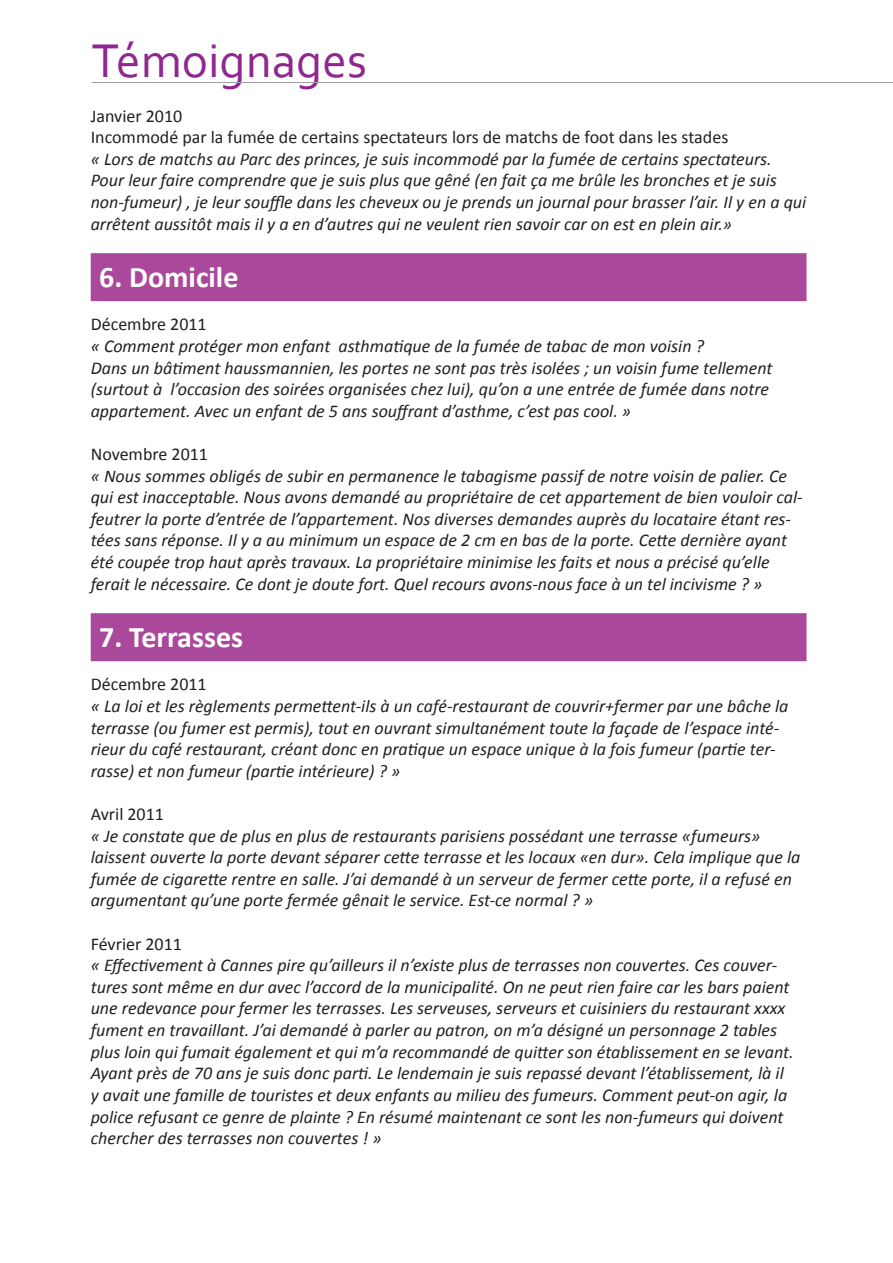
<style>
.page{position:relative;width:893px;height:1263px;background:#fff}
.page>*{position:absolute;margin:0;border:0;box-sizing:border-box;transform-origin:0 0}
.t1{font:49.5px "Corbel";color:#90268f}
.t2{font:700 30px "Calibri";color:#fff}
.t3{font:italic 18px/21.6px "Calibri";color:#231f20}
.t4{font:18px/21.6px "Calibri";color:#231f20}
</style>
<div class="page">
<div style="left:91px;top:253px;width:715px;height:48px;background:#aa499b"></div>
<div style="left:91px;top:613px;width:715px;height:48px;background:#aa499b"></div>
<hr style="left:92px;top:82px;width:801px;height:1px;background:#9b9da0">
<h1 class="t1" style="left:92px;top:30px;width:277px">Témoignages</h1>
<p class="t4" style="left:91px;top:105px;width:639px">Janvier 2010<br>Incommodé par la fumée de certains spectateurs lors de matchs de foot dans les stades</p>
<p class="t3" style="left:91px;top:147px;width:717px">« Lors de matchs au Parc des princes, je suis incommodé par la fumée de certains spectateurs.<br>Pour leur faire comprendre que je suis plus que gêné (en fait ça me brûle les bronches et je suis non-fumeur) , je leur souffle dans les cheveux ou je prends un journal pour brasser l’air. Il y en a qui arrêtent aussitôt mais il y a en d’autres qui ne veulent rien savoir car on est en plein air.»</p>
<h2 class="t2" style="left:99px;top:258px;width:141px">6. Domicile</h2>
<p class="t4" style="left:91px;top:314px;width:118px">Décembre 2011</p>
<p class="t3" style="left:91px;top:335px;width:683px">« Comment protéger mon enfant asthmatique de la fumée de tabac de mon voisin ?<br>Dans un bâtiment haussmannien, les portes ne sont pas très isolées ; un voisin fume tellement (surtout à l’occasion des soirées organisées chez lui), qu’on a une entrée de fumée dans notre appartement. Avec un enfant de 5 ans souffrant d’asthme, c’est pas cool. »</p>
<p class="t4" style="left:91px;top:443px;width:119px">Novembre 2011</p>
<p class="t3" style="left:91px;top:464px;width:713px">« Nous sommes obligés de subir en permanence le tabagisme passif de notre voisin de palier. Ce qui est inacceptable. Nous avons demandé au propriétaire de cet appartement de bien vouloir cal&shy;feutrer la porte d’entrée de l’appartement. Nos diverses demandes auprès du locataire étant res&shy;tées sans réponse. Il y a au minimum un espace de 2 cm en bas de la porte. Cette dernière ayant été coupée trop haut après travaux. La propriétaire minimise les faits et nous a précisé qu’elle ferait le nécessaire. Ce dont je doute fort. Quel recours avons-nous face à un tel incivisme ? »</p>
<h2 class="t2" style="left:99px;top:618px;width:145px">7. Terrasses</h2>
<p class="t4" style="left:91px;top:674px;width:118px">Décembre 2011</p>
<p class="t3" style="left:91px;top:695px;width:699px">« La loi et les règlements permettent-ils à un café-restaurant de couvrir+fermer par une bâche la terrasse (ou fumer est permis), tout en ouvrant simultanément toute la façade de l’espace inté&shy;rieur du café restaurant, créant donc en pratique un espace unique à la fois fumeur (partie ter&shy;rasse) et non fumeur (partie intérieure) ? »</p>
<p class="t4" style="left:91px;top:803px;width:75px">Avril 2011</p>
<p class="t3" style="left:91px;top:824px;width:711px">« Je constate que de plus en plus de restaurants parisiens possédant une terrasse «fumeurs» laissent ouverte la porte devant séparer cette terrasse et les locaux «en dur». Cela implique que la fumée de cigarette rentre en salle. J’ai demandé à un serveur de fermer cette porte, il a refusé en argumentant qu’une porte fermée gênait le service. Est-ce normal ? »</p>
<p class="t4" style="left:91px;top:933px;width:93px">Février 2011</p>
<p class="t3" style="left:91px;top:954px;width:704px">« Effectivement à Cannes pire qu’ailleurs il n’existe plus de terrasses non couvertes. Ces couver&shy;tures sont même en dur avec l’accord de la municipalité. On ne peut rien faire car les bars paient une redevance pour fermer les terrasses. Les serveuses, serveurs et cuisiniers du restaurant xxxx fument en travaillant. J’ai demandé à parler au patron, on m’a désigné un personnage 2 tables plus loin qui fumait également et qui m’a recommandé de quitter son établissement en se levant.<br>Ayant près de 70 ans je suis donc parti. Le lendemain je suis repassé devant l’établissement, là il y avait une famille de touristes et deux enfants au milieu des fumeurs. Comment peut-on agir, la police refusant ce genre de plainte ? En résumé maintenant ce sont les non-fumeurs qui doivent chercher des terrasses non couvertes ! »</p>
</div>
